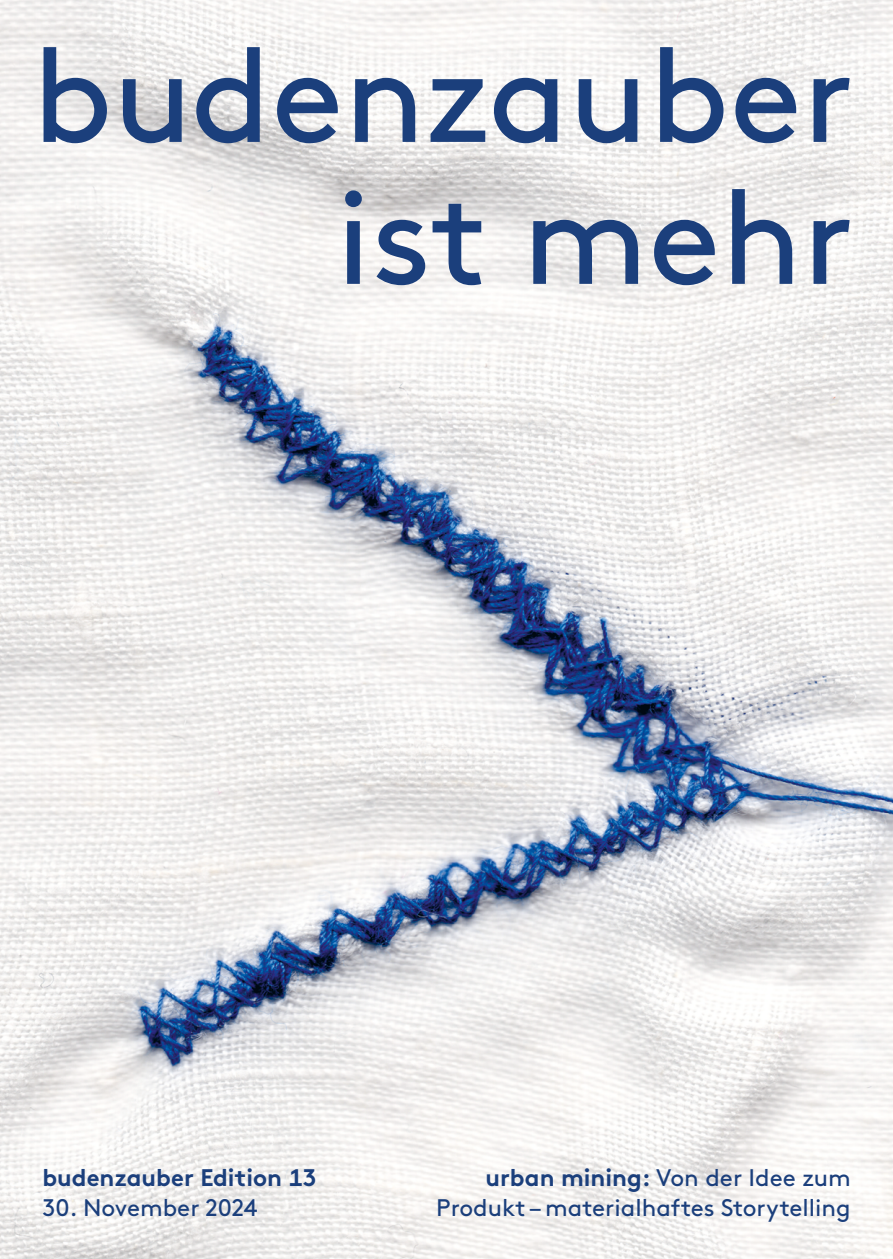
<style>
.page{position:relative;width:893px;height:1259px;background:#fff}
.page>*{position:absolute;margin:0;border:0;box-sizing:border-box;transform-origin:0 0}
.t1{font:133.5px/141.9px "Brown Pro";color:#1b3f7c;text-align:right}
.t2{font:24px/30px "Brown Pro";color:#1b3f7c;text-align:right}
.t3{font:700 24px "Brown Pro";color:#1b3f7c}
.s1{font-weight:700}
</style>
<div class="page">
<img style="left:0;top:0;width:893px;height:1259px">
<h1 class="t1" style="left:32px;top:14px;width:823px">budenzauber ist mehr</h1>
<p class="t3" style="left:43px;top:1158px;width:276px">budenzauber Edition 13</p>
<p class="t2" style="left:43px;top:1190px;width:216px">30. November 2024</p>
<p class="t2" style="left:436px;top:1160px;width:416px"><span class="s1">urban mining:</span> Von der Idee zum<br>Produkt – materialhaftes Storytelling</p>
</div>
